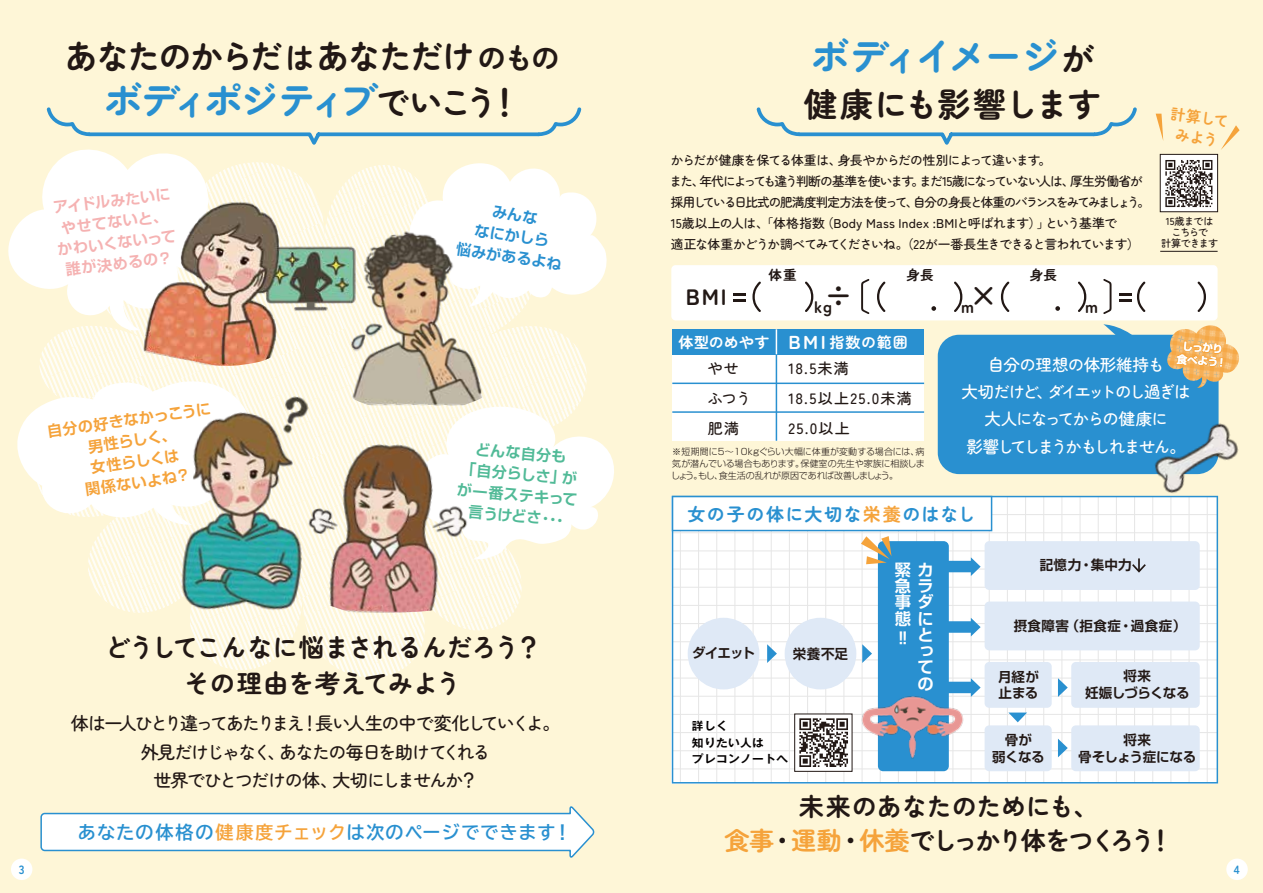
<style>
.page{position:relative;width:1263px;height:893px;background:#fef6d7}
.page>*{position:absolute;margin:0;border:0;box-sizing:border-box;transform-origin:0 0}
.t1{font:700 39px "Zen Maru Gothic";letter-spacing:-.145em;color:#2990d0}
.t2{font:700 39px "Zen Maru Gothic";letter-spacing:-.11em;color:#2990d0}
.t3{font:700 33.15px "Zen Maru Gothic";letter-spacing:-.05em;color:#221815}
.t4{font:700 33.15px "Zen Maru Gothic";letter-spacing:-.025em;color:#221815}
.t5{font:700 25.5px/36px "Zen Maru Gothic";letter-spacing:-.02em;color:#221815;text-align:center}
.t6{font:700 25.2px/33.8px "Zen Maru Gothic";letter-spacing:-.025em;color:#221815;text-align:center}
.t7{font:700 22.35px "Zen Maru Gothic";color:#221815}
.t8{font:500 18px/28.5px "Zen Maru Gothic";letter-spacing:-.1em;color:#221815;text-align:center}
.t9{font:700 18px "TBUD Go Std";letter-spacing:.065em;color:#2990d0}
.t10{font:700 18px "Zen Maru Gothic";letter-spacing:.075em;color:#2990d0}
.t11{font:500 16.5px/27.3px "Zen Maru Gothic";letter-spacing:-.09em;color:#fff;text-align:center}
.t12{font:700 16.5px "Zen Maru Gothic";color:#221815}
.t13{font:700 16.2px/16.2px "Shin Go Upr De";color:#fff;text-align:right}
.t14{font:500 15px/29.7px "Zen Maru Gothic";letter-spacing:.08em;color:#221815}
.t15{font:700 15px/21px "Shin Go Upr De";color:#51ba97;text-align:center}
.t16{font:700 15px/21px "Shin Go Upr De";color:#f5a33b;text-align:center}
.t17{font:700 15px/21px "Shin Go Upr De";color:#f5b2b2;text-align:center}
.t18{font:700 15px/21px "Shin Go Upr De";color:#2990d0;text-align:center}
.t19{font:700 15px "Zen Maru Gothic";letter-spacing:.03em;color:#fff}
.t20{font:700 15px/20.2px "Zen Maru Gothic";color:#f5a33b;text-align:center}
.t21{font:700 13.5px/16.5px "Shin Go Upr De";letter-spacing:-.005em;color:#221815;text-align:center}
.t22{font:700 13.5px "Shin Go Upr De";letter-spacing:.035em;color:#221815}
.t23{font:700 13.5px/16.5px "Shin Go Upr De";letter-spacing:-.04em;color:#221815;text-align:center}
.t24{font:700 13.5px "Zen Maru Gothic";color:#221815}
.t25{font:500 12.75px/21px "Zen Maru Gothic";letter-spacing:-.08em;color:#221815}
.t26{font:700 12px "Zen Maru Gothic";color:#2990d0}
.t27{font:700 11.1px/16px "Gothic MB101 Pro De";letter-spacing:.03em;color:#040000;scale:1.05 1}
.t28{font:700 10.5px/13.4px "Shin Go Upr De";color:#fff;text-align:center}
.t29{font:500 10.05px/11.2px "Zen Maru Gothic";letter-spacing:-.055em;color:#221815;text-align:center}
.t30{font:300 9px/12px "Shin Go Upr";letter-spacing:-.015em;color:#221815;text-align:justify}
.s1{font-size:29.25px}
.s2{font-size:33.15px;color:#221815}
.s3{font-size:13.5px}
.s4{color:#f5a33b}
.s5{font-size:18.75px}
</style>
<div class="page">
<svg style="left:672px;top:496px;width:546px;height:287px;background:#f7f9fb"></svg>
<svg style="left:39px;top:333px;width:548px;height:345px"></svg>
<div style="left:984px;top:541px;width:216px;height:49px;background:#dfe9f6;border-radius:5px"></div>
<div style="left:878px;top:541px;width:71px;height:230px;background:#2990d0;border-radius:5px"></div>
<div style="left:938px;top:335px;width:280px;height:139px;background:#2990d0;border-radius:21px"></div>
<svg style="left:40px;top:806px;width:555px;height:52px"></svg>
<div style="left:671px;top:265px;width:546px;height:55px;background:#fff;border-radius:4px"></div>
<svg style="left:734px;top:293px;width:12px;height:8px"></svg>
<svg style="left:1119px;top:293px;width:12px;height:8px"></svg>
<svg style="left:861px;top:279px;width:8px;height:35px"></svg>
<svg style="left:1103px;top:279px;width:8px;height:35px"></svg>
<svg style="left:752px;top:282px;width:9px;height:30px"></svg>
<svg style="left:805px;top:282px;width:8px;height:30px"></svg>
<svg style="left:877px;top:282px;width:8px;height:30px"></svg>
<svg style="left:954px;top:282px;width:8px;height:30px"></svg>
<svg style="left:931px;top:306px;width:5px;height:5px"></svg>
<svg style="left:1001px;top:282px;width:8px;height:30px"></svg>
<svg style="left:1078px;top:282px;width:8px;height:30px"></svg>
<svg style="left:1137px;top:282px;width:8px;height:30px"></svg>
<svg style="left:1055px;top:306px;width:5px;height:5px"></svg>
<div style="left:672px;top:329px;width:252px;height:112px;background:#fff"></div>
<div style="left:672px;top:329px;width:252px;height:26px;background:#2990d0"></div>
<hr style="left:672px;top:383px;width:252px;height:1px;background:#2990d0">
<hr style="left:672px;top:411px;width:252px;height:2px;background:#2990d0">
<hr style="left:776px;top:329px;width:1px;height:112px;background:#2990d0">
<svg style="left:776px;top:329px;width:1px;height:25px"></svg>
<svg style="left:1103px;top:324px;width:44px;height:11px"></svg>
<svg style="left:1166px;top:282px;width:73px;height:115px"></svg>
<svg style="left:1156px;top:114px;width:7px;height:26px"></svg>
<svg style="left:1221px;top:125px;width:18px;height:25px"></svg>
<img style="left:857px;top:691px;width:109px;height:72px">
<svg style="left:485px;top:405px;width:129px;height:154px"></svg>
<img style="left:312px;top:419px;width:173px;height:195px">
<img style="left:329px;top:333px;width:160px;height:90px">
<img style="left:140px;top:333px;width:237px;height:34px">
<img style="left:168px;top:404px;width:144px;height:225px">
<img style="left:270px;top:387px;width:46px;height:54px">
<svg style="left:17px;top:376px;width:237px;height:151px"></svg>
<img style="left:1131px;top:405px;width:108px;height:106px">
<div style="left:794px;top:713px;width:58px;height:59px;background:#fff;border:1px solid #221815"></div>
<svg style="left:8px;top:107px;width:599px;height:226px"></svg>
<svg style="left:756px;top:107px;width:381px;height:38px"></svg>
<svg style="left:767px;top:644px;width:10px;height:19px"></svg>
<svg style="left:862px;top:644px;width:10px;height:19px"></svg>
<svg style="left:1058px;top:678px;width:10px;height:19px"></svg>
<svg style="left:1008px;top:713px;width:19px;height:9px"></svg>
<svg style="left:1058px;top:739px;width:10px;height:18px"></svg>
<div style="left:984px;top:602px;width:216px;height:48px;background:#dfe9f6;border-radius:5px"></div>
<div style="left:984px;top:662px;width:68px;height:46px;background:#dfe9f6;border-radius:5px"></div>
<div style="left:984px;top:725px;width:68px;height:46px;background:#dfe9f6;border-radius:5px"></div>
<div style="left:1071px;top:662px;width:129px;height:46px;background:#dfe9f6;border-radius:5px"></div>
<div style="left:1071px;top:725px;width:129px;height:46px;background:#dfe9f6;border-radius:5px"></div>
<div style="left:688px;top:618px;width:71px;height:71px;background:#dfe9f6;border-radius:50%"></div>
<div style="left:785px;top:618px;width:71px;height:71px;background:#dfe9f6;border-radius:50%"></div>
<svg style="left:946px;top:678px;width:35px;height:19px"></svg>
<svg style="left:948px;top:618px;width:33px;height:18px"></svg>
<svg style="left:672px;top:496px;width:320px;height:80px;background:#ddebf4"></svg>
<svg style="left:1132px;top:558px;width:14px;height:15px"></svg>
<div style="left:1160px;top:154px;width:58px;height:58px;background:#fff;border:1px solid #221815"></div>
<hr style="left:1160px;top:251px;width:57px;height:1px;background:#221815">
<svg style="left:1165px;top:160px;width:47px;height:47px"></svg>
<svg style="left:799px;top:718px;width:49px;height:49px"></svg>
<div style="left:11px;top:859px;width:21px;height:21px;background:#fff;border-radius:50%"></div>
<div style="left:1226px;top:859px;width:22px;height:21px;background:#fff;border-radius:50%"></div>
<h2 class="t3" style="left:65px;top:36px;width:497px">あなたのからだ<span class="s1">は</span>あなただけ<span class="s1">のもの</span></h2>
<h1 class="t1" style="left:104px;top:76px;width:419px">ボディポジティブ<span class="s2">でいこう！</span></h1>
<p class="t17" style="left:51px;top:197px;width:121px;rotate:-7deg">アイドルみたいにやせてないと、かわいくないって誰が決めるの？</p>
<p class="t16" style="left:46px;top:420px;width:167px;rotate:-8deg">自分の好きなかっこうに男性らしく、<br>女性らしくは<br>関係ないよね？</p>
<p class="t18" style="left:463px;top:196px;width:108px;rotate:8deg">みんな<br>なにかしら<br>悩みがあるよね</p>
<p class="t15" style="left:462px;top:436px;width:122px;rotate:5deg">どんな自分も<br>「自分らしさ」がが一番ステキって言うけどさ<span class="s3">・・・</span></p>
<h3 class="t5" style="left:104px;top:629px;width:438px">どうしてこんなに悩まされるんだろう？その理由を考えてみよう</h3>
<h3 class="t8" style="left:71px;top:709px;width:491px">体は一人ひとり違ってあたりまえ！長い人生の中で変化していくよ。外見だけじゃなく、あなたの毎日を助けてくれる<br>世界でひとつだけの体、大切にしませんか？</h3>
<h3 class="t9" style="left:78px;top:817px;width:495px">あなたの体格の<span class="s4">健康度チェック</span>は次のページでできます！</h3>
<h1 class="t2" style="left:811px;top:32px;width:286px">ボディイメージ<span class="s2">が</span></h1>
<h2 class="t4" style="left:804px;top:84px;width:298px">健康にも影響します</h2>
<p class="t25" style="left:670px;top:150px;width:482px">からだが健康を保てる体重は、身長やからだの性別によって違います。<br>また、年代によっても違う判断の基準を使います。まだ15歳になっていない人は、厚生労働省が採用している日比式の肥満度判定方法を使って、自分の身長と体重のバランスをみてみましょう。15歳以上の人は、「体格指数（Body Mass Index :BMIと呼ばれます）」という基準で<br>適正な体重かどうか調べてみてくださいね。（22が一番長生きできると言われています）</p>
<h3 class="t7" style="left:686px;top:283px;width:42px">BMI</h3>
<p class="t24" style="left:769px;top:267px;width:30px">体重</p>
<p class="t24" style="left:906px;top:267px;width:29px">身長</p>
<p class="t12" style="left:814px;top:297px;width:39px">k g<sup>÷</sup></p>
<p class="t12" style="left:961px;top:297px;width:37px">m<sup>×</sup></p>
<p class="t24" style="left:1029px;top:267px;width:29px">身長</p>
<p class="t12" style="left:1085px;top:297px;width:14px">m</p>
<p class="t20" style="left:1172px;top:103px;width:60px;rotate:8deg">計算してみよう</p>
<p class="t29" style="left:1161px;top:215px;width:59px">15歳まではこちらで<br>計算できます</p>
<p class="t19" style="left:788px;top:333px;width:121px"><span class="s5">BMI</span> 指数の範囲</p>
<p class="t19" style="left:678px;top:333px;width:92px">体型のめやす</p>
<p class="t14" style="left:708px;top:354px;width:45px">やせふつう肥満</p>
<p class="t14" style="left:788px;top:354px;width:125px">18.5未満<br>18.5以上25.0未満<br>25.0以上</p>
<p class="t30" style="left:671px;top:444px;width:255px">※短期間に5～10kgぐらい大幅に体重が変動する場合には、病気が潜んでいる場合もあります。保健室の先生や家族に相談しましょう。もし、食生活の乱れが原因であれば改善しましょう。</p>
<p class="t28" style="left:1178px;top:338px;width:51px;rotate:5deg">しっかり食べよう！</p>
<p class="t11" style="left:961px;top:351px;width:231px">自分の理想の体形維持も<br>大切だけど、ダイエットのし過ぎは大人になってからの健康に<br>影響してしまうかもしれません。</p>
<h3 class="t10" style="left:688px;top:503px;width:290px">女の子の体に大切な<span class="s4">栄養</span>のはなし</h3>
<p class="t21" style="left:692px;top:644px;width:64px">ダイエット</p>
<p class="t21" style="left:793px;top:645px;width:57px">栄養不足</p>
<p class="t27" style="left:692px;top:717px;width:93px">詳しく<br>知りたい人は<br>プレコンノートへ</p>
<p class="t13" style="left:895px;top:561px;width:40px">緊カ急ラ事ダ態にと<br>っ<br>て<br>の</p>
<p class="t13" style="left:895px;top:629px;width:18px">‼</p>
<p class="t21" style="left:1040px;top:556px;width:93px">記憶力・集中力</p>
<p class="t22" style="left:1014px;top:614px;width:174px">摂食障害（拒食症・過食症）</p>
<p class="t21" style="left:998px;top:668px;width:42px;text-align:left">月経が止まる</p>
<p class="t21" style="left:992px;top:731px;width:54px">骨が<br>弱くなる</p>
<p class="t23" style="left:1085px;top:667px;width:106px">将来<br>妊娠しづらくなる</p>
<p class="t21" style="left:1078px;top:731px;width:119px">将来<br>骨そしょう症になる</p>
<h3 class="t6" style="left:724px;top:789px;width:450px">未来のあなたのためにも、<br><span class="s4">食事</span>・<span class="s4">運動</span>・<span class="s4">休養</span>でしっかり体をつくろう！</h3>
<p class="t26" style="left:19px;top:862px;width:7px">3</p>
<p class="t26" style="left:1234px;top:862px;width:7px">4</p>
</div>
